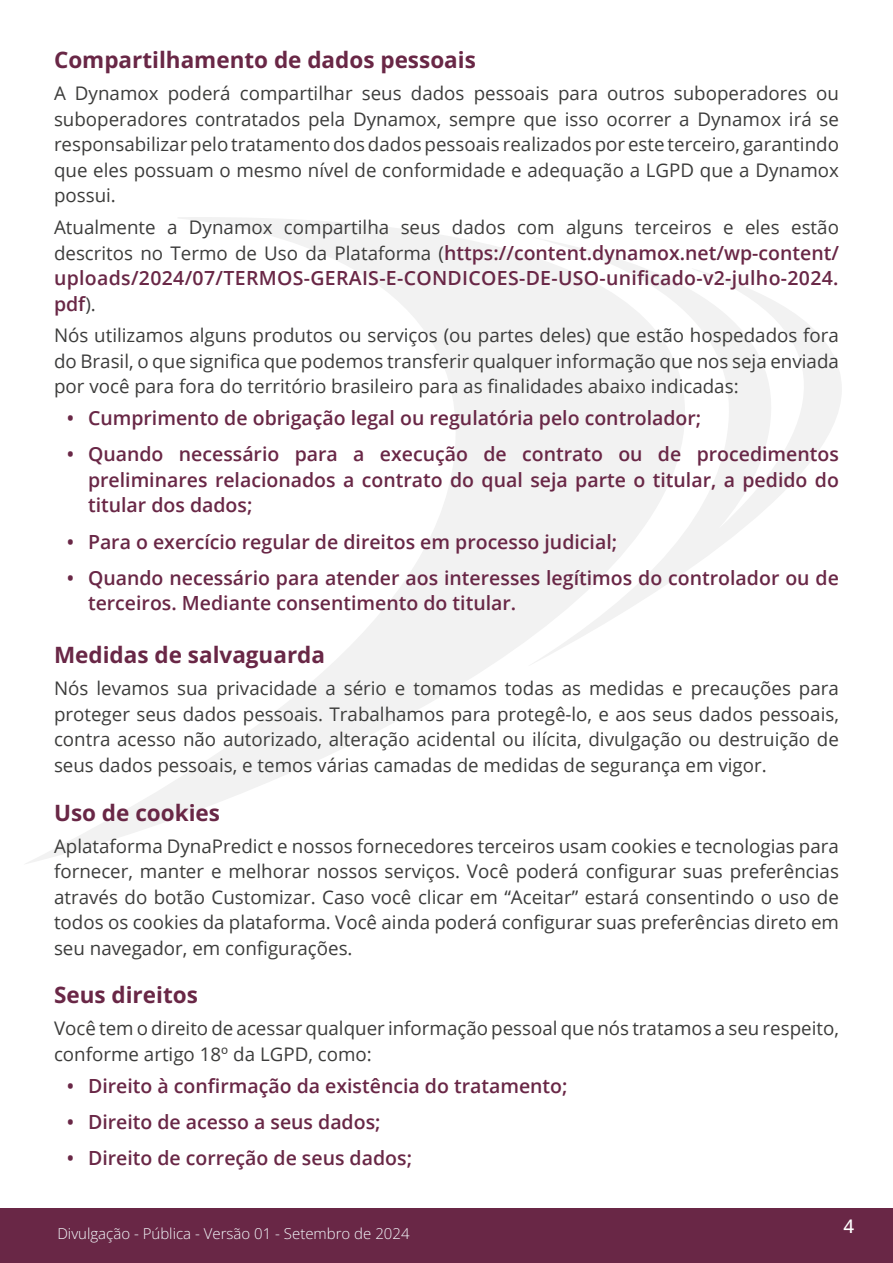
<style>
.page{position:relative;width:893px;height:1263px;background:#fff}
.page>*{position:absolute;margin:0;border:0;box-sizing:border-box;transform-origin:0 0}
.t1{font:700 22.5px "Open Sans";color:#692746}
.t2{font:600 19.5px/25.5px "Open Sans";color:#692746;text-align:justify}
.t3{font:18.75px/25.5px "Open Sans";color:#3c3c3b;text-align:justify}
.t4{font:500 18.75px "Open Sans";color:#fff}
.t5{font:300 15px "Open Sans";color:#f4fafc}
.s1{font-weight:400;font-size:18.75px;color:#3c3c3b}
</style>
<div class="page">
<div style="left:0;top:1209px;width:893px;height:54px;background:#692746"></div>
<svg style="left:26px;top:217px;width:816px;height:647px"></svg>
<p class="t1" style="left:54px;top:44px;width:423px">Compartilhamento de dados pessoais</p>
<p class="t3" style="left:54px;top:80px;width:786px">A Dynamox poderá compartilhar seus dados pessoais para outros suboperadores ou suboperadores contratados pela Dynamox, sempre que isso ocorrer a Dynamox irá se responsabilizar pelo tratamento dos dados pessoais realizados por este terceiro, garantindo que eles possuam o mesmo nível de conformidade e adequação a LGPD que a Dynamox possui.</p>
<p class="t3" style="left:54px;top:214px;width:786px">Atualmente a Dynamox compartilha seus dados com alguns terceiros e eles estão</p>
<p class="t2" style="left:54px;top:239px;width:786px"><span class="s1">descritos no Termo de Uso da Plataforma (</span>https://content.dynamox.net/wp-content/ uploads/2024/07/TERMOS-GERAIS-E-CONDICOES-DE-USO-unificado-v2-julho-2024. pdf<span class="s1">).</span></p>
<p class="t3" style="left:54px;top:322px;width:786px">Nós utilizamos alguns produtos ou serviços (ou partes deles) que estão hospedados fora do Brasil, o que significa que podemos transferir qualquer informação que nos seja enviada por você para fora do território brasileiro para as finalidades abaixo indicadas:</p>
<p class="t2" style="left:67px;top:405px;width:636px">• Cumprimento de obrigação legal ou regulatória pelo controlador;</p>
<p class="t2" style="left:88px;top:441px;width:752px;text-indent:-21px">• Quando necessário para a execução de contrato ou de procedimentos preliminares relacionados a contrato do qual seja parte o titular, a pedido do titular dos dados;</p>
<p class="t2" style="left:67px;top:528px;width:552px">• Para o exercício regular de direitos em processo judicial;</p>
<p class="t2" style="left:88px;top:564px;width:752px;text-indent:-21px">• Quando necessário para atender aos interesses legítimos do controlador ou de terceiros. Mediante consentimento do titular.</p>
<p class="t1" style="left:54px;top:639px;width:273px">Medidas de salvaguarda</p>
<p class="t3" style="left:54px;top:675px;width:786px">Nós levamos sua privacidade a sério e tomamos todas as medidas e precauções para proteger seus dados pessoais. Trabalhamos para protegê-lo, e aos seus dados pessoais, contra acesso não autorizado, alteração acidental ou ilícita, divulgação ou destruição de seus dados pessoais, e temos várias camadas de medidas de segurança em vigor.</p>
<p class="t1" style="left:54px;top:797px;width:168px">Uso de cookies</p>
<p class="t3" style="left:54px;top:832px;width:786px">Aplataforma DynaPredict e nossos fornecedores terceiros usam cookies e tecnologias para fornecer, manter e melhorar nossos serviços. Você poderá configurar suas preferências através do botão Customizar. Caso você clicar em “Aceitar” estará consentindo o uso de todos os cookies da plataforma. Você ainda poderá configurar suas preferências direto em seu navegador, em configurações.</p>
<p class="t1" style="left:54px;top:979px;width:145px">Seus direitos</p>
<p class="t3" style="left:54px;top:1015px;width:786px">Você tem o direito de acessar qualquer informação pessoal que nós tratamos a seu respeito, conforme artigo 18º da LGPD, como:</p>
<p class="t2" style="left:67px;top:1072px;width:502px">• Direito à confirmação da existência do tratamento;</p>
<p class="t2" style="left:67px;top:1108px;width:315px">• Direito de acesso a seus dados;</p>
<p class="t2" style="left:67px;top:1145px;width:347px">• Direito de correção de seus dados;</p>
<p class="t5" style="left:57px;top:1223px;width:354px">Divulgação - Pública - Versão 01 - Setembro de 2024</p>
<p class="t4" style="left:843px;top:1213px;width:12px">4</p>
</div>
